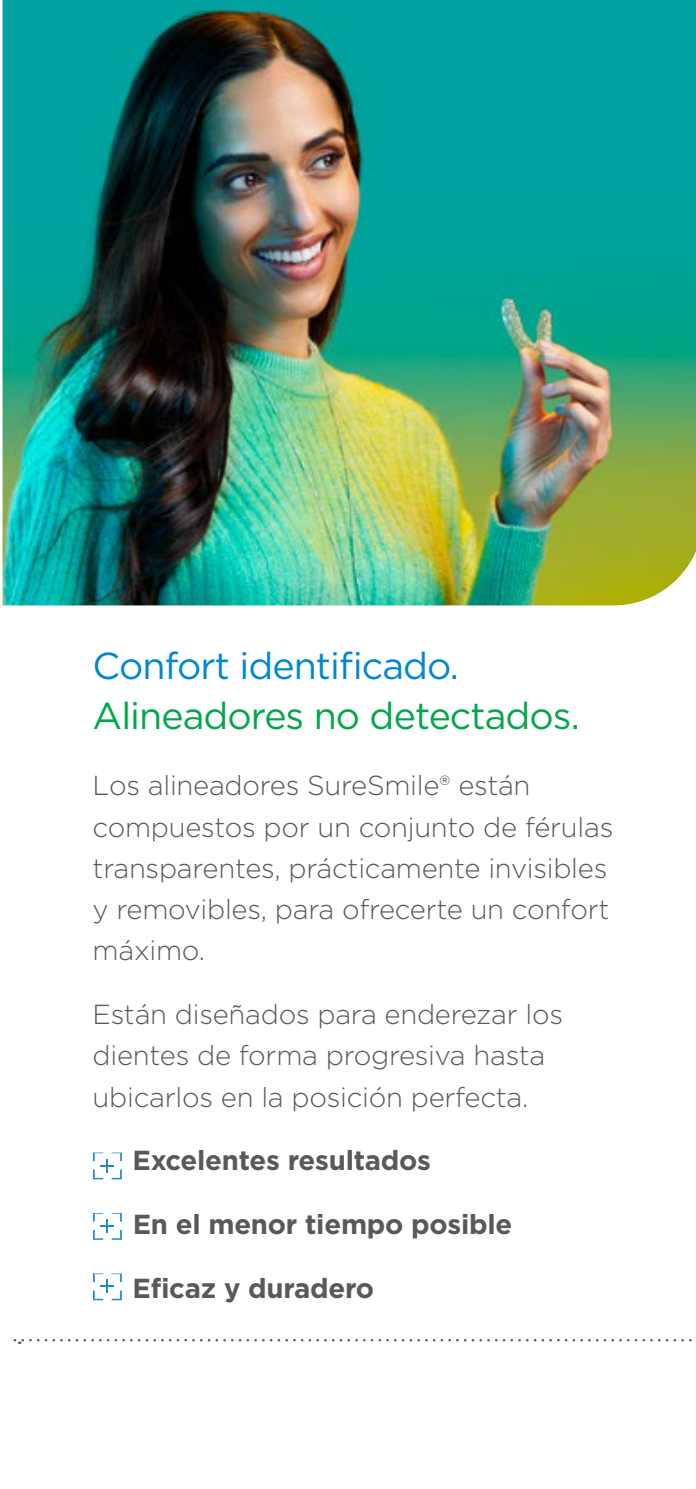
<style>
.page{position:relative;width:696px;height:1489px;background:#fff}
.page>*{position:absolute;margin:0;border:0;box-sizing:border-box;transform-origin:0 0}
.t1{font:37.5px "Gotham";letter-spacing:-.025em;color:#04a64b}
.t2{font:37.5px "Gotham";letter-spacing:-.025em;color:#0088ce}
.t3{font:300 27.5px/41.2px "Gotham";letter-spacing:-.01em;color:#58595b}
.t4{font:700 27.5px "Gotham";letter-spacing:-.01em;color:#58595b}
</style>
<div class="page">
<svg style="left:13px;top:1339px;width:392px;height:4px"></svg>
<img style="left:3px;top:0;width:692px;height:605px">
<svg style="left:93px;top:1213px;width:29px;height:26px"></svg>
<svg style="left:93px;top:1152px;width:29px;height:27px"></svg>
<svg style="left:93px;top:1273px;width:29px;height:27px"></svg>
<h1 class="t2" style="left:93px;top:642px;width:367px">Confort identificado.</h1>
<h1 class="t1" style="left:93px;top:692px;width:488px">Alineadores no detectados.</h1>
<p class="t3" style="left:93px;top:764px;width:522px">Los alineadores SureSmile® están compuestos por un conjunto de férulas transparentes, prácticamente invisibles y removibles, para ofrecerte un confort máximo.</p>
<p class="t3" style="left:93px;top:993px;width:472px">Están diseñados para enderezar los dientes de forma progresiva hasta ubicarlos en la posición perfecta.</p>
<p class="t4" style="left:132px;top:1142px;width:300px">Excelentes resultados</p>
<p class="t4" style="left:133px;top:1206px;width:381px">En el menor tiempo posible</p>
<p class="t4" style="left:132px;top:1269px;width:243px">Eficaz y duradero</p>
</div>
